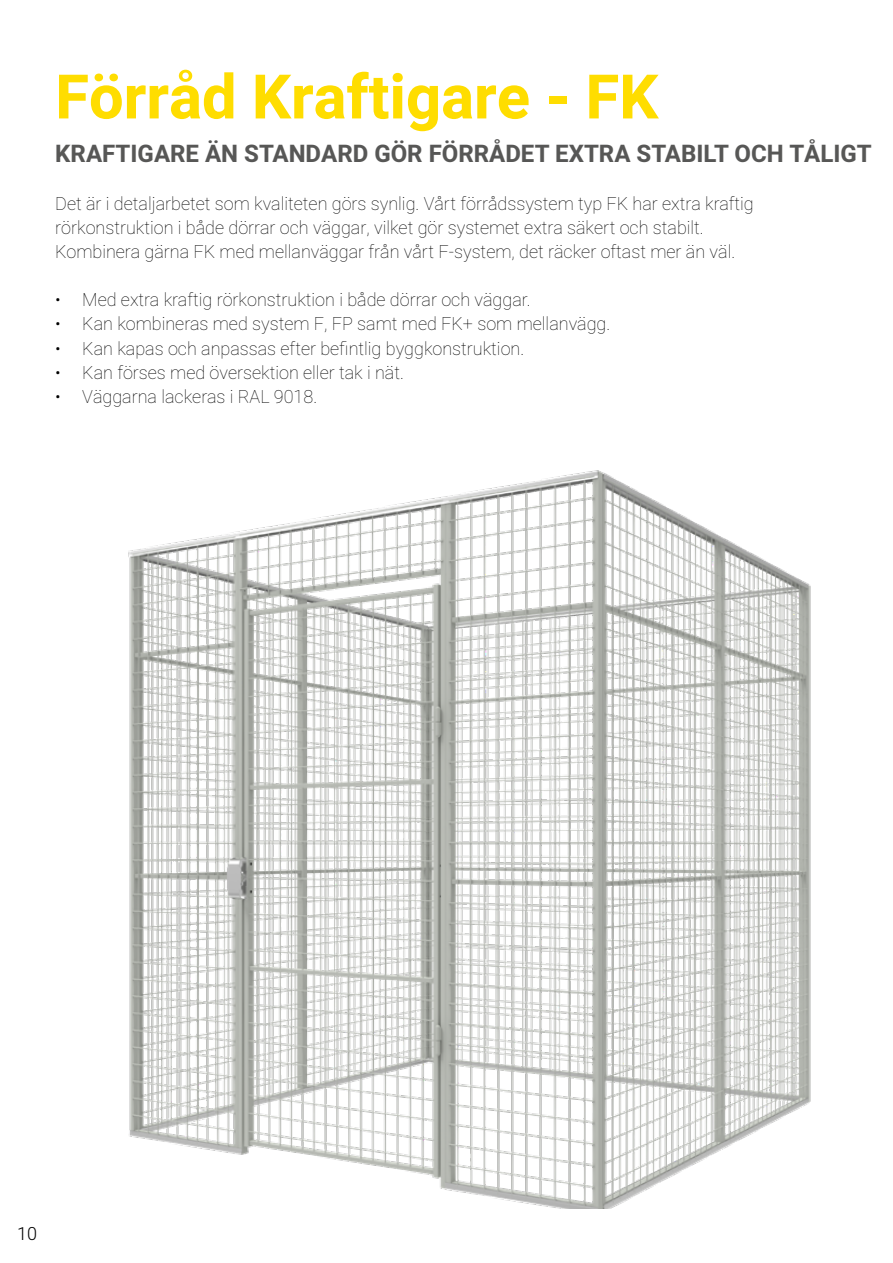
<style>
.page{position:relative;width:893px;height:1263px;background:#fff}
.page>*{position:absolute;margin:0;border:0;box-sizing:border-box;transform-origin:0 0}
.t1{font:700 61.5px "Heebo";color:#fd0}
.t2{font:700 24px "Heebo";color:#575756}
.t3{font:100 18px/24px "Heebo";color:#000}
.t4{font:300 18px "Heebo";color:#000}
</style>
<div class="page">
<img style="left:128px;top:470px;width:683px;height:739px">
<h1 class="t1" style="left:55px;top:54px;width:605px">Förråd Kraftigare - FK</h1>
<h2 class="t2" style="left:55px;top:137px;width:818px">KRAFTIGARE ÄN STANDARD GÖR FÖRRÅDET EXTRA STABILT OCH TÅLIGT</h2>
<p class="t3" style="left:55px;top:191px;width:700px">Det är i detaljarbetet som kvaliteten görs synlig. Vårt förrådssystem typ FK har extra kraftig rörkonstruktion i både dörrar och väggar, vilket gör systemet extra säkert och stabilt.<br>Kombinera gärna FK med mellanväggar från vårt F-system, det räcker oftast mer än väl.</p>
<p class="t3" style="left:55px;top:287px;width:477px">• Med extra kraftig rörkonstruktion i både dörrar och väggar.</p>
<p class="t3" style="left:55px;top:312px;width:557px">• Kan kombineras med system F, FP samt med FK+ som mellanvägg.</p>
<p class="t3" style="left:55px;top:336px;width:470px">• Kan kapas och anpassas efter befintlig byggkonstruktion.</p>
<p class="t3" style="left:55px;top:360px;width:350px">• Kan förses med översektion eller tak i nät.</p>
<p class="t3" style="left:55px;top:384px;width:263px">• Väggarna lackeras i RAL 9018.</p>
<p class="t4" style="left:17px;top:1221px;width:21px">10</p>
</div>
